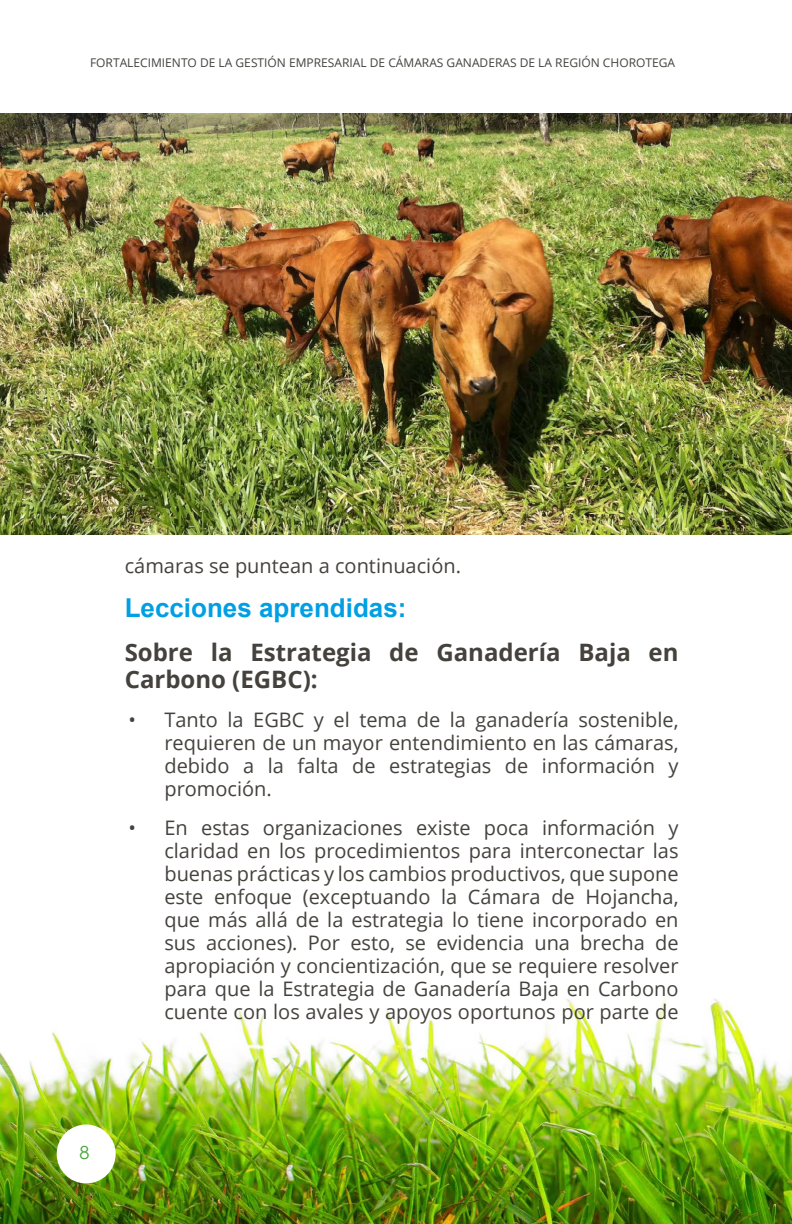
<style>
.page{position:relative;width:792px;height:1224px;background:#fff}
.page>*{position:absolute;margin:0;border:0;box-sizing:border-box;transform-origin:0 0}
.t1{font:700 26px "Arial";color:#009fe3}
.t2{font:700 24px/27.6px "Open Sans";color:#45423d}
.t3{font:20px/23px "Open Sans";color:#45423d;text-align:justify}
.t4{font:18px "Century Gothic";color:#3fa535}
.t5{font:12px "Open Sans";color:#45423d}
</style>
<div class="page">
<img style="left:0;top:998px;width:792px;height:226px">
<div style="left:57px;top:1125px;width:59px;height:58px;background:#fff;border-radius:50%"></div>
<img style="left:0;top:113px;width:792px;height:422px">
<p class="t5" style="left:90px;top:54px;width:587px">FORTALECIMIENTO DE LA GESTIÓN EMPRESARIAL DE CÁMARAS GANADERAS DE LA REGIÓN CHOROTEGA</p>
<p class="t3" style="left:125px;top:554px;width:338px">cámaras se puntean a continuación.</p>
<h1 class="t1" style="left:125px;top:590px;width:283px">Lecciones aprendidas:</h1>
<p class="t2" style="left:125px;top:637px;width:555px">Sobre la Estrategia de Ganadería Baja en<br>Carbono (EGBC):</p>
<p class="t3" style="left:164px;top:708px;width:516px;text-indent:-36px">• Tanto la EGBC y el tema de la ganadería sostenible, requieren de un mayor entendimiento en las cámaras, debido a la falta de estrategias de información y promoción.</p>
<p class="t3" style="left:164px;top:816px;width:516px;text-indent:-36px">• En estas organizaciones existe poca información y claridad en los procedimientos para interconectar las buenas prácticas y los cambios productivos, que supone este enfoque (exceptuando la Cámara de Hojancha, que más allá de la estrategia lo tiene incorporado en sus acciones). Por esto, se evidencia una brecha de apropiación y concientización, que se requiere resolver para que la Estrategia de Ganadería Baja en Carbono cuente con los avales y apoyos oportunos por parte de</p>
<p class="t4" style="left:79px;top:1141px;width:11px">8</p>
</div>
